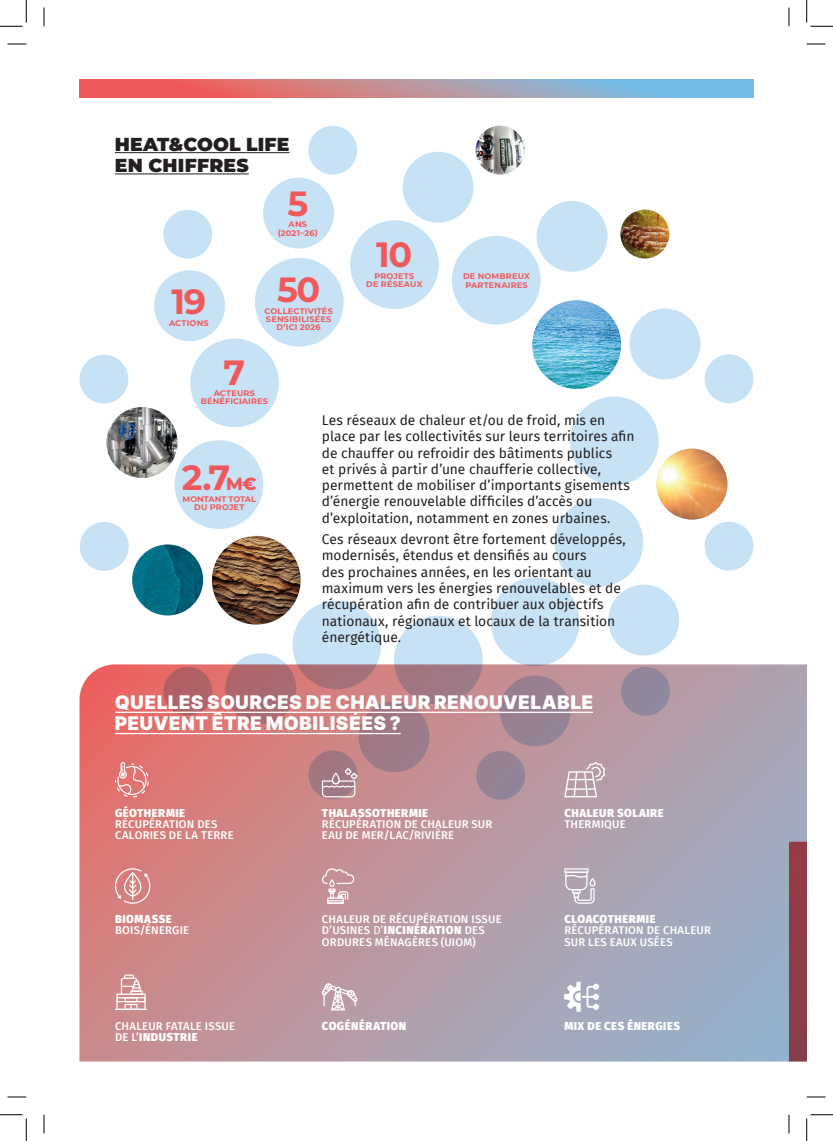
<style>
.page{position:relative;width:833px;height:1141px;background:#fff}
.page>*{position:absolute;margin:0;border:0;box-sizing:border-box;transform-origin:0 0}
.t1{font:700 35px "Montserrat";color:#f0595b}
.t2{font:900 18.75px/21.2px "Inter Tight";letter-spacing:.045em;color:#fff}
.t3{font:900 18.75px/21.2px "Montserrat";letter-spacing:.01em;color:#231f20}
.t4{font:13.75px/16.2px "Fira Sans";color:#231f20}
.t5{font:500 11.25px/11.2px "Fira Sans";letter-spacing:.02em;color:#fff}
.t6{font:900 11.25px "Fira Sans";letter-spacing:.045em;color:#fff}
.t7{font:700 8.12px/8.1px "Montserrat";letter-spacing:.02em;color:#f0595b;text-align:center}
.s1{font-weight:800;font-size:17.5px}
.s2{font-weight:400}
.s3{font-weight:900}
</style>
<div class="page">
<div style="left:308px;top:126px;width:49px;height:49px;background:#c7e2f5;border-radius:50%"></div>
<img style="left:475px;top:126px;width:49px;height:48px;border-radius:24px">
<img style="left:620px;top:209px;width:49px;height:49px;border-radius:24px">
<div style="left:704px;top:354px;width:49px;height:49px;background:#c7e2f5;border-radius:50%"></div>
<div style="left:704px;top:521px;width:49px;height:49px;background:#c7e2f5;border-radius:50%"></div>
<div style="left:80px;top:522px;width:49px;height:49px;background:#c7e2f5;border-radius:50%"></div>
<div style="left:79px;top:354px;width:49px;height:49px;background:#c7e2f5;border-radius:50%"></div>
<div style="left:163px;top:210px;width:49px;height:49px;background:#c7e2f5;border-radius:50%"></div>
<div style="left:154px;top:270px;width:71px;height:71px;background:#c7e2f5;border-radius:50%"></div>
<div style="left:255px;top:258px;width:88px;height:88px;background:#c7e2f5;border-radius:50%"></div>
<div style="left:350px;top:220px;width:88px;height:89px;background:#c7e2f5;border-radius:50%"></div>
<div style="left:451px;top:236px;width:89px;height:88px;background:#c7e2f5;border-radius:50%"></div>
<img style="left:532px;top:300px;width:88px;height:89px;border-radius:44px">
<div style="left:569px;top:396px;width:89px;height:89px;background:#c7e2f5;border-radius:50%"></div>
<div style="left:554px;top:498px;width:88px;height:88px;background:#c7e2f5;border-radius:50%"></div>
<div style="left:490px;top:577px;width:89px;height:89px;background:#c7e2f5;border-radius:50%"></div>
<div style="left:394px;top:615px;width:88px;height:89px;background:#c7e2f5;border-radius:50%"></div>
<img style="left:212px;top:536px;width:88px;height:88px;border-radius:44px">
<div style="left:174px;top:440px;width:89px;height:89px;background:#c7e2f5;border-radius:50%"></div>
<div style="left:190px;top:338px;width:89px;height:89px;background:#c7e2f5;border-radius:50%"></div>
<div style="left:263px;top:178px;width:71px;height:70px;background:#c7e2f5;border-radius:50%"></div>
<div style="left:402px;top:152px;width:71px;height:71px;background:#c7e2f5;border-radius:50%"></div>
<div style="left:536px;top:201px;width:71px;height:71px;background:#c7e2f5;border-radius:50%"></div>
<div style="left:629px;top:308px;width:71px;height:71px;background:#c7e2f5;border-radius:50%"></div>
<img style="left:656px;top:448px;width:71px;height:71px;border-radius:35px">
<div style="left:608px;top:584px;width:70px;height:71px;background:#c7e2f5;border-radius:50%"></div>
<div style="left:225px;top:653px;width:71px;height:71px;background:#c7e2f5;border-radius:50%"></div>
<img style="left:132px;top:544px;width:71px;height:71px;border-radius:35px">
<img style="left:106px;top:407px;width:71px;height:71px;border-radius:35px">
<div style="left:292px;top:600px;width:89px;height:89px;background:#c7e2f5;border-radius:50%"></div>
<hr style="left:115px;top:152px;width:174px;height:1px;background:#231f20">
<hr style="left:115px;top:173px;width:133px;height:1px;background:#231f20">
<svg style="left:79px;top:79px;width:674px;height:18px;background:#b690a0"></svg>
<svg style="left:79px;top:664px;width:709px;height:397px;background:#b9939c"></svg>
<hr style="left:115px;top:711px;width:477px;height:2px;background:#fff">
<hr style="left:115px;top:732px;width:285px;height:2px;background:#fff">
<svg style="left:321px;top:768px;width:36px;height:29px"></svg>
<hr style="left:115px;top:1008px;width:32px;height:1px;background:#fff">
<svg style="left:116px;top:974px;width:29px;height:35px"></svg>
<svg style="left:564px;top:868px;width:31px;height:35px"></svg>
<svg style="left:322px;top:868px;width:32px;height:35px"></svg>
<svg style="left:115px;top:761px;width:34px;height:36px"></svg>
<svg style="left:322px;top:983px;width:35px;height:27px"></svg>
<svg style="left:115px;top:868px;width:35px;height:35px"></svg>
<svg style="left:788px;top:664px;width:18px;height:397px;background:#996f7d"></svg>
<svg style="left:564px;top:761px;width:41px;height:36px"></svg>
<svg style="left:563px;top:981px;width:35px;height:30px"></svg>
<svg style="left:8px;top:43px;width:18px;height:2px"></svg>
<svg style="left:806px;top:43px;width:19px;height:2px"></svg>
<svg style="left:8px;top:1096px;width:18px;height:1px"></svg>
<svg style="left:806px;top:1096px;width:19px;height:1px"></svg>
<svg style="left:43px;top:8px;width:2px;height:18px"></svg>
<svg style="left:43px;top:1114px;width:2px;height:19px"></svg>
<svg style="left:788px;top:8px;width:1px;height:18px"></svg>
<svg style="left:788px;top:1114px;width:1px;height:19px"></svg>
<svg style="left:0;top:0;width:27px;height:27px"></svg>
<svg style="left:0;top:1114px;width:27px;height:26px"></svg>
<svg style="left:806px;top:0;width:26px;height:27px"></svg>
<svg style="left:806px;top:1114px;width:26px;height:26px"></svg>
<h2 class="t3" style="left:115px;top:132px;width:176px">HEAT&amp;COOL LIFE<br>EN CHIFFRES</h2>
<h1 class="t1" style="left:171px;top:276px;width:36px">19</h1>
<p class="t7" style="left:169px;top:318px;width:41px">ACTIONS</p>
<h1 class="t1" style="left:287px;top:178px;width:22px">5</h1>
<p class="t7" style="left:277px;top:220px;width:41px">ANS (2021–26)</p>
<h1 class="t1" style="left:277px;top:264px;width:45px">50</h1>
<p class="t7" style="left:266px;top:314px;width:67px">SENSIBILISÉES<br>D’ICI 2026</p>
<p class="t7" style="left:264px;top:306px;width:70px">COLLECTIVITÉS</p>
<h1 class="t1" style="left:223px;top:347px;width:23px">7</h1>
<p class="t7" style="left:201px;top:389px;width:69px">ACTEURS<br>BÉNÉFICIAIRES</p>
<h1 class="t1" style="left:376px;top:230px;width:38px">10</h1>
<p class="t7" style="left:366px;top:280px;width:58px">DE RÉSEAUX</p>
<p class="t7" style="left:462px;top:272px;width:68px;text-align:left">DE NOMBREUX<br>PARTENAIRES</p>
<p class="t7" style="left:374px;top:272px;width:41px">PROJETS</p>
<h1 class="t1" style="left:182px;top:452px;width:76px">2.7<span class="s1">M€</span></h1>
<p class="t7" style="left:182px;top:494px;width:75px">MONTANT TOTAL<br>DU PROJET</p>
<p class="t4" style="left:322px;top:412px;width:314px">Les réseaux de chaleur et/ou de froid, mis en place par les collectivités sur leurs territoires afin de chauffer ou refroidir des bâtiments publics<br>et privés à partir d’une chaufferie collective, permettent de mobiliser d’importants gisements d’énergie renouvelable difficiles d’accès ou d’exploitation, notamment en zones urbaines.</p>
<p class="t4" style="left:322px;top:531px;width:305px">Ces réseaux devront être fortement développés, modernisés, étendus et densifiés au cours<br>des prochaines années, en les orientant au maximum vers les énergies renouvelables et de récupération afin de contribuer aux objectifs nationaux, régionaux et locaux de la transition énergétique.</p>
<h2 class="t2" style="left:115px;top:691px;width:479px">QUELLES SOURCES DE CHALEUR RENOUVELABLE<br>PEUVENT ÊTRE MOBILISÉES ?</h2>
<p class="t6" style="left:115px;top:802px;width:72px">GÉOTHERMIE</p>
<p class="t5" style="left:115px;top:817px;width:120px">RÉCUPÉRATION DES<br>CALORIES DE LA TERRE</p>
<p class="t6" style="left:322px;top:802px;width:108px">THALASSOTHERMIE</p>
<p class="t5" style="left:322px;top:817px;width:172px">RÉCUPÉRATION DE CHALEUR SUR<br>EAU DE MER/LAC/RIVIÈRE</p>
<p class="t6" style="left:564px;top:802px;width:101px">CHALEUR SOLAIRE</p>
<p class="t5" style="left:564px;top:817px;width:63px">THERMIQUE</p>
<p class="t6" style="left:115px;top:909px;width:58px">BIOMASSE</p>
<p class="t5" style="left:115px;top:924px;width:76px">BOIS/ÉNERGIE</p>
<p class="t5" style="left:322px;top:912px;width:181px">CHALEUR DE RÉCUPÉRATION ISSUE<br>D’USINES <span class="s2">D’</span><span class="s3">INCINÉRATION</span> DES<br>ORDURES MÉNAGÈRES (UIOM)</p>
<p class="t6" style="left:564px;top:909px;width:93px">CLOACOTHERMIE</p>
<p class="t5" style="left:564px;top:924px;width:148px">RÉCUPÉRATION DE CHALEUR<br>SUR LES EAUX USÉES</p>
<p class="t5" style="left:115px;top:1019px;width:121px">CHALEUR FATALE ISSUE<br>DE L’<span class="s3">INDUSTRIE</span></p>
<p class="t6" style="left:322px;top:1015px;width:86px">COGÉNÉRATION</p>
<p class="t6" style="left:564px;top:1015px;width:117px">MIX DE CES ÉNERGIES</p>
</div>
